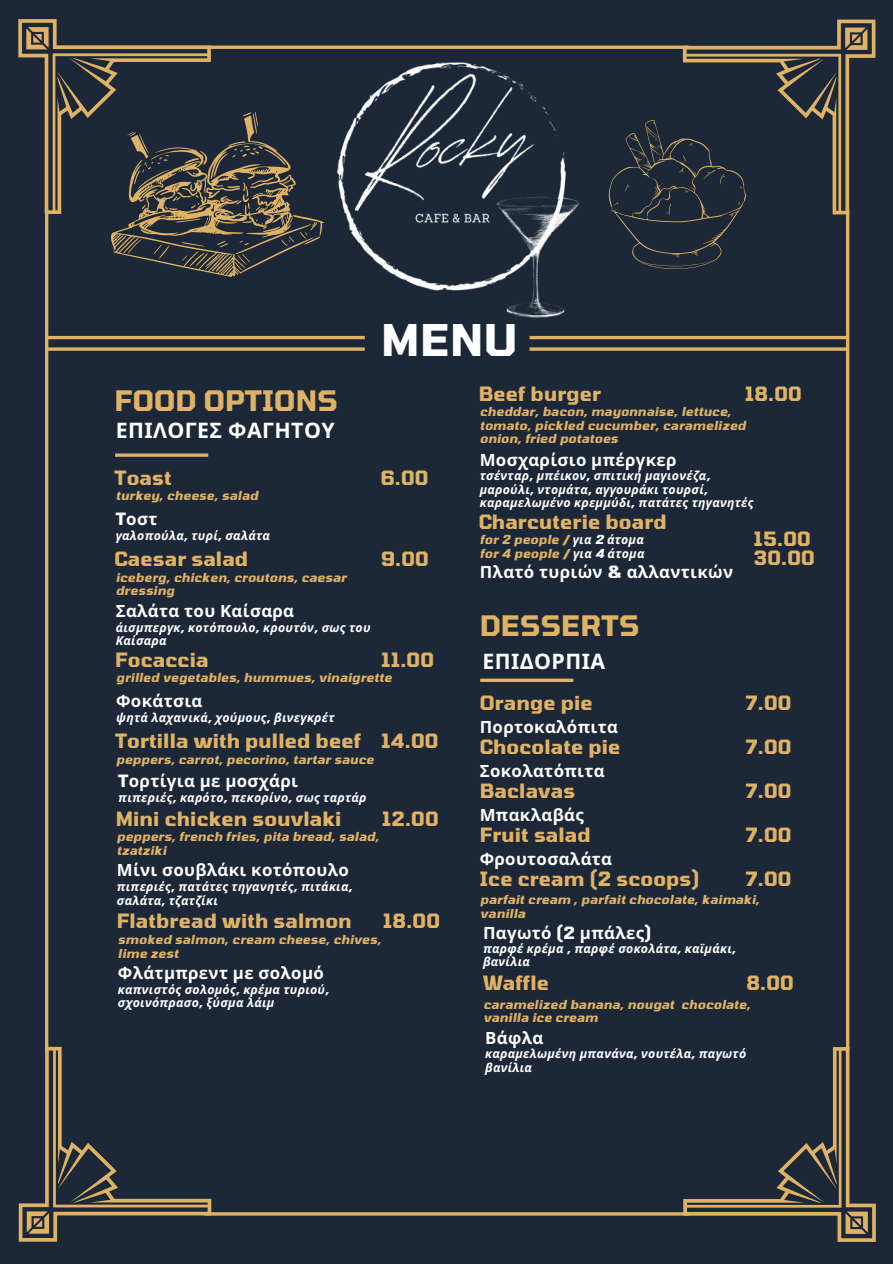
<style>
.page{position:relative;width:893px;height:1264px;background:#fff}
.page>*{position:absolute;margin:0;border:0;box-sizing:border-box;transform-origin:0 0}
.t1{font:700 43.35px "Tomorrow";color:#fff}
.t2{font:700 28.05px "Tomorrow";letter-spacing:.01em;color:#dfb265}
.t3{font:700 21.3px "Noto Sans";letter-spacing:.02em;color:#fff}
.t4{font:700 19.65px "Tomorrow";letter-spacing:.01em;color:#dfb265}
.t5{font:700 16.8px "Noto Sans";letter-spacing:.02em;color:#fff}
.t6{font:italic 700 12.3px/13.4px "Tomorrow";letter-spacing:.02em;color:#dfb265}
.t7{font:italic 700 12.3px/13.4px "Noto Sans";letter-spacing:.02em;color:#fff}
.s1{font-family:"Tomorrow"}
.s2{font-family:"Noto Sans";color:#fff}
.s3{color:#fff}
</style>
<div class="page">
<div style="left:0;top:0;width:892px;height:1263px;background:#1c2737"></div>
<svg style="left:19px;top:1046px;width:192px;height:195px"></svg>
<svg style="left:683px;top:1047px;width:192px;height:194px"></svg>
<hr style="left:204px;top:1212px;width:485px;height:3px;background:#dfb265">
<hr style="left:210px;top:46px;width:478px;height:3px;background:#dfb265">
<hr style="left:45px;top:209px;width:3px;height:842px;background:#dfb265">
<svg style="left:845px;top:268px;width:4px;height:781px;fill:#dfb265"></svg>
<hr style="left:529px;top:336px;width:318px;height:3px;background:#dfb265">
<hr style="left:47px;top:336px;width:318px;height:3px;background:#dfb265">
<svg style="left:529px;top:347px;width:318px;height:4px"></svg>
<svg style="left:48px;top:347px;width:317px;height:4px"></svg>
<img style="left:324px;top:62px;width:256px;height:256px">
<svg style="left:115px;top:453px;width:93px;height:4px"></svg>
<svg style="left:18px;top:19px;width:306px;height:258px"></svg>
<svg style="left:608px;top:20px;width:267px;height:248px"></svg>
<svg style="left:480px;top:678px;width:93px;height:4px"></svg>
<p class="t1" style="left:381px;top:313px;width:138px">MENU</p>
<p class="t2" style="left:115px;top:382px;width:224px">FOOD OPTIONS</p>
<p class="t3" style="left:116px;top:415px;width:220px">ΕΠΙΛΟΓΕΣ ΦΑΓΗΤΟΥ</p>
<p class="t4" style="left:115px;top:465px;width:59px">Toast</p>
<p class="t4" style="left:381px;top:465px;width:49px">6.00</p>
<p class="t5" style="left:116px;top:507px;width:43px"><span class="s1">T</span>οστ</p>
<p class="t6" style="left:116px;top:489px;width:144px">turkey, cheese, salad</p>
<p class="t7" style="left:116px;top:529px;width:156px">γαλοπούλα<span class="s1">,</span> τυρί<span class="s1">,</span> σαλάτα</p>
<p class="t4" style="left:115px;top:546px;width:135px">Caesar salad</p>
<p class="t4" style="left:381px;top:546px;width:50px">9.00</p>
<p class="t5" style="left:116px;top:599px;width:180px">Σαλάτα του Καίσαρα</p>
<p class="t6" style="left:116px;top:570px;width:232px">iceberg, chicken, croutons, caesar dressing</p>
<p class="t7" style="left:116px;top:620px;width:256px">άισμπεργκ<span class="s1">,</span> κοτόπουλο<span class="s1">,</span> κρουτόν<span class="s1">,</span> σως του<br>Καίσαρα</p>
<p class="t4" style="left:115px;top:647px;width:95px">Focaccia</p>
<p class="t4" style="left:381px;top:647px;width:54px">11.00</p>
<p class="t5" style="left:116px;top:689px;width:88px">Φοκάτσια</p>
<p class="t6" style="left:116px;top:670px;width:277px">grilled vegetables, hummues, vinaigrette</p>
<p class="t7" style="left:116px;top:711px;width:220px">ψητά λαχανικά<span class="s1">,</span> χούμους<span class="s1">,</span> βινεγκρέτ</p>
<p class="t4" style="left:115px;top:728px;width:247px">Tortilla with pulled beef</p>
<p class="t4" style="left:381px;top:728px;width:59px">14.00</p>
<p class="t5" style="left:118px;top:768px;width:181px"><span class="s1">T</span>ορτίγια με μοσχάρι</p>
<p class="t6" style="left:116px;top:752px;width:259px">peppers, carrot, pecorino, tartar sauce</p>
<p class="t7" style="left:118px;top:790px;width:249px">πιπεριές<span class="s1">,</span> καρότο<span class="s1">,</span> πεκορίνο<span class="s1">,</span> σως ταρτάρ</p>
<p class="t4" style="left:116px;top:806px;width:227px">Mini chicken souvlaki</p>
<p class="t4" style="left:382px;top:806px;width:58px">12.00</p>
<p class="t5" style="left:117px;top:858px;width:233px">Μίνι σουβλάκι κοτόπουλο</p>
<p class="t6" style="left:117px;top:829px;width:264px">peppers, french fries, pita bread, salad, tzatziki</p>
<p class="t7" style="left:117px;top:879px;width:237px">πιπεριές<span class="s1">,</span> πατάτες τηγανητές<span class="s1">,</span> πιτάκια<span class="s1">, </span>σαλάτα<span class="s1">,</span> τζατζίκι</p>
<p class="t4" style="left:117px;top:908px;width:236px">Flatbread with salmon</p>
<p class="t4" style="left:383px;top:908px;width:58px">18.00</p>
<p class="t5" style="left:118px;top:960px;width:207px">Φλάτμπρεντ με σολομό</p>
<p class="t6" style="left:118px;top:932px;width:265px">smoked salmon, cream cheese, chives, lime zest</p>
<p class="t7" style="left:118px;top:982px;width:213px">καπνιστός σολομός<span class="s1">,</span> κρέμα τυριού<span class="s1">, </span>σχοινόπρασο<span class="s1">,</span> ξύσμα λάιμ</p>
<p class="t4" style="left:478px;top:381px;width:124px">Beef burger</p>
<p class="t4" style="left:744px;top:381px;width:58px">18.00</p>
<p class="t6" style="left:479px;top:405px;width:268px">cheddar, bacon, mayonnaise, lettuce, tomato, pickled cucumber, caramelized onion, fried potatoes</p>
<p class="t7" style="left:479px;top:469px;width:275px">τσένταρ<span class="s1">,</span> μπέικον<span class="s1">,</span> σπιτική μαγιονέζα<span class="s1">, </span>μαρούλι<span class="s1">,</span> ντομάτα<span class="s1">,</span> αγγουράκι τουρσί<span class="s1">, </span>καραμελωμένο κρεμμύδι<span class="s1">,</span> πατάτες τηγανητές</p>
<p class="t5" style="left:479px;top:448px;width:198px">Μοσχαρίσιο μπέργκερ</p>
<p class="t4" style="left:478px;top:509px;width:189px">Charcuterie board</p>
<p class="t4" style="left:753px;top:526px;width:59px">15.00</p>
<p class="t6" style="left:479px;top:533px;width:165px">for 2 people / <span class="s2">για</span> <span class="s3">2</span> <span class="s2">άτομα</span></p>
<p class="t6" style="left:479px;top:546px;width:166px">for 4 people / <span class="s2">για</span> <span class="s3">4</span> <span class="s2">άτομα</span></p>
<p class="t4" style="left:753px;top:545px;width:63px">30.00</p>
<p class="t5" style="left:479px;top:560px;width:255px">Πλατό τυριών <span class="s1">&amp;</span> αλλαντικών</p>
<p class="t2" style="left:479px;top:607px;width:161px">DESSERTS</p>
<p class="t3" style="left:482px;top:646px;width:124px">ΕΠΙΔΟΡΠΙΑ</p>
<p class="t4" style="left:479px;top:690px;width:114px">Orange pie</p>
<p class="t4" style="left:745px;top:690px;width:47px">7.00</p>
<p class="t5" style="left:479px;top:715px;width:140px">Πορτοκαλόπιτα</p>
<p class="t4" style="left:479px;top:734px;width:142px">Chocolate pie</p>
<p class="t4" style="left:745px;top:734px;width:47px">7.00</p>
<p class="t5" style="left:479px;top:759px;width:126px">Σοκολατόπιτα</p>
<p class="t4" style="left:479px;top:778px;width:97px">Baclavas</p>
<p class="t4" style="left:745px;top:778px;width:47px">7.00</p>
<p class="t5" style="left:479px;top:802px;width:105px">Μπακλαβάς</p>
<p class="t4" style="left:479px;top:822px;width:112px">Fruit salad</p>
<p class="t4" style="left:745px;top:822px;width:47px">7.00</p>
<p class="t5" style="left:479px;top:846px;width:134px">Φρουτοσαλάτα</p>
<p class="t4" style="left:479px;top:866px;width:221px">Ice cream (2 scoops)</p>
<p class="t4" style="left:745px;top:866px;width:47px">7.00</p>
<p class="t5" style="left:483px;top:921px;width:170px">Παγωτό <span class="s1">(2</span> μπάλες<span class="s1">)</span></p>
<p class="t6" style="left:480px;top:892px;width:281px">parfait cream , parfait chocolate, kaimaki, vanilla</p>
<p class="t7" style="left:483px;top:941px;width:254px">παρφέ κρέμα <span class="s1">,</span> παρφέ σοκολάτα<span class="s1">,</span> καϊμάκι<span class="s1">, </span>βανίλια</p>
<p class="t4" style="left:483px;top:970px;width:67px">Waffle</p>
<p class="t4" style="left:746px;top:970px;width:49px">8.00</p>
<p class="t6" style="left:483px;top:996px;width:268px">caramelized banana, nougat chocolate, vanilla ice cream</p>
<p class="t7" style="left:485px;top:1046px;width:262px">καραμελωμένη μπανάνα<span class="s1">,</span> νουτέλα<span class="s1">,</span> παγωτό βανίλια</p>
<p class="t5" style="left:485px;top:1026px;width:60px">Βάφλα</p>
</div>
